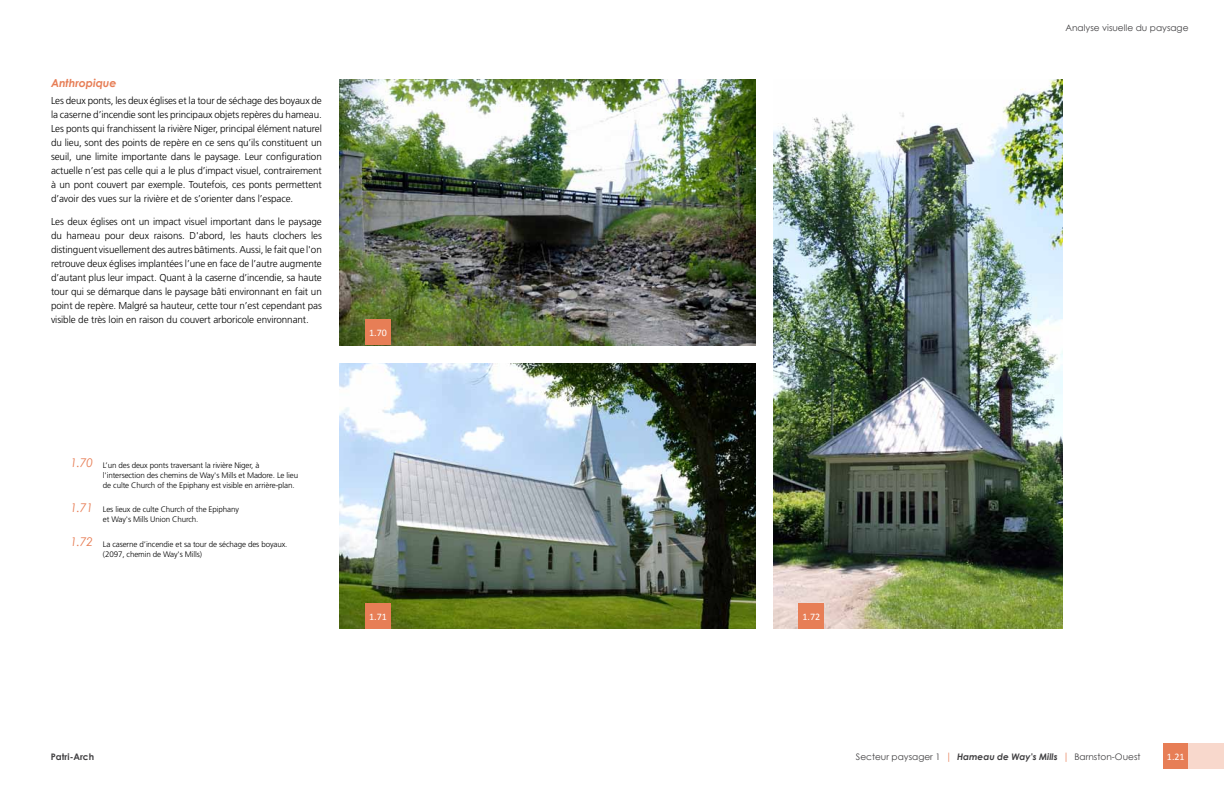
<style>
.page{position:relative;width:1224px;height:792px;background:#fff}
.page>*{position:absolute;margin:0;border:0;box-sizing:border-box;transform-origin:0 0}
.t1{font:italic 12px "Century Gothic";color:#e77e56}
.t2{font:italic 700 11px "Century Gothic";letter-spacing:-.005em;color:#e77e56}
.t3{font:300 10px/14px "Frutiger LT Std";letter-spacing:-.01em;color:#000;text-align:justify}
.t4{font:10px "Calibri";color:#fff}
.t5{font:9px "Century Gothic";color:#414042}
.t6{font:700 9px "Century Gothic";color:#414042}
.t7{font:300 8px/10px "Frutiger LT Std";letter-spacing:-.015em;color:#000}
.s1{font-size:10px;color:#e98b67}
.s2{font-weight:700;font-style:italic}
</style>
<div class="page">
<div style="left:1163px;top:743px;width:26px;height:26px;background:#e77e56"></div>
<div style="left:1189px;top:743px;width:35px;height:26px;background:#f8d8cc"></div>
<img style="left:340px;top:79px;width:415px;height:266px">
<img style="left:340px;top:363px;width:415px;height:266px">
<img style="left:773px;top:79px;width:289px;height:550px">
<div style="left:365px;top:604px;width:26px;height:25px;background:#e77e56"></div>
<div style="left:365px;top:320px;width:26px;height:25px;background:#e77e56"></div>
<div style="left:799px;top:604px;width:25px;height:25px;background:#e77e56"></div>
<p class="t2" style="left:51px;top:75px;width:67px">Anthropique</p>
<p class="t3" style="left:51px;top:93px;width:272px">Les deux ponts, les deux églises et la tour de séchage des boyaux de la caserne d’incendie sont les principaux objets repères du hameau.<br>Les ponts qui franchissent la rivière Niger, principal élément naturel du lieu, sont des points de repère en ce sens qu’ils constituent un seuil, une limite importante dans le paysage. Leur configuration actuelle n’est pas celle qui a le plus d’impact visuel, contrairement à un pont couvert par exemple. Toutefois, ces ponts permettent d’avoir des vues sur la rivière et de s’orienter dans l’espace.</p>
<p class="t3" style="left:51px;top:214px;width:272px">Les deux églises ont un impact visuel important dans le paysage du hameau pour deux raisons. D'abord, les hauts clochers les distinguent visuellement des autres bâtiments. Aussi, le fait que l'on retrouve deux églises implantées l’une en face de l’autre augmente d’autant plus leur impact. Quant à la caserne d’incendie, sa haute tour qui se démarque dans le paysage bâti environnant en fait un point de repère. Malgré sa hauteur, cette tour n’est cependant pas visible de très loin en raison du couvert arboricole environnant.</p>
<p class="t4" style="left:369px;top:326px;width:19px">1.70</p>
<p class="t1" style="left:70px;top:454px;width:24px">1.70</p>
<p class="t7" style="left:103px;top:460px;width:197px">L’un des deux ponts traversant la rivière Niger, à l'intersection des chemins de Way's Mills et Madore. Le lieu de culte Church of the Epiphany est visible en arrière-plan.</p>
<p class="t1" style="left:70px;top:499px;width:24px">1.71</p>
<p class="t7" style="left:103px;top:505px;width:137px">Les lieux de culte Church of the Epiphany et Way's Mills Union Church.</p>
<p class="t1" style="left:70px;top:533px;width:24px">1.72</p>
<p class="t7" style="left:103px;top:539px;width:186px">La caserne d’incendie et sa tour de séchage des boyaux. (2097, chemin de Way's Mills)</p>
<p class="t4" style="left:369px;top:610px;width:19px">1.71</p>
<p class="t4" style="left:803px;top:610px;width:19px">1.72</p>
<p class="t5" style="left:1065px;top:21px;width:125px">Analyse visuelle du paysage</p>
<p class="t6" style="left:51px;top:750px;width:45px">Patri-Arch</p>
<p class="t5" style="left:856px;top:751px;width:286px">Secteur paysager 1 <span class="s1">|</span> <span class="s2">Hameau de Way's Mills</span> <span class="s1">|</span> Barnston-Ouest</p>
<p class="t4" style="left:1167px;top:750px;width:19px">1.21</p>
</div>
